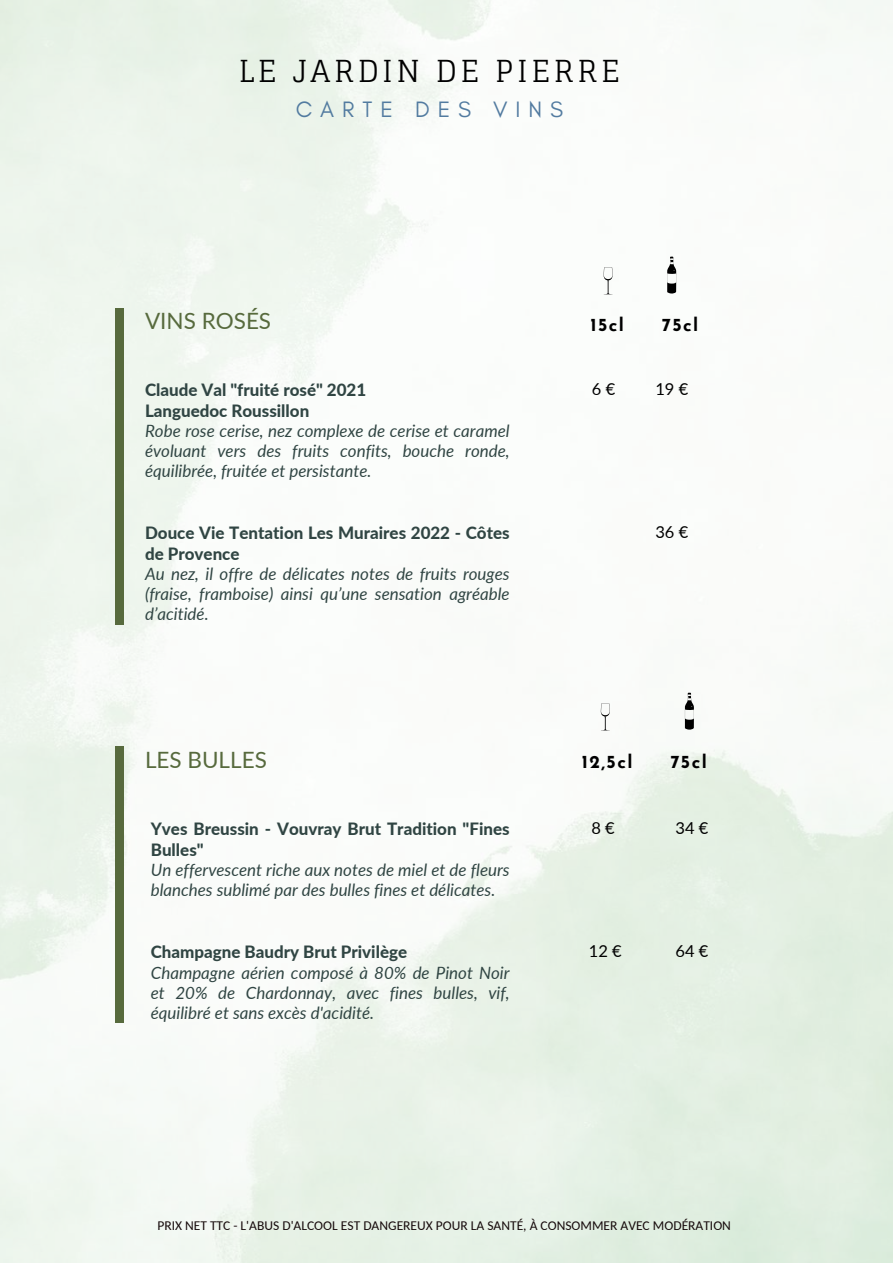
<style>
.page{position:relative;width:893px;height:1264px;background:#fff}
.page>*{position:absolute;margin:0;border:0;box-sizing:border-box;transform-origin:0 0}
.t1{font:30.3px "Glegoo";letter-spacing:.12em;color:#000}
.t2{font:22.65px "Glacial Indifference";letter-spacing:.35em;color:#527ba0}
.t3{font:22.5px "Lato";color:#576a3d}
.t4{font:700 18px "Josefin Sans";letter-spacing:.08em;color:#000}
.t5{font:italic 16.95px/20.2px "Lato";color:#304543;text-align:justify}
.t6{font:800 16.95px/20.2px "Lato";color:#304543}
.t7{font:16.5px "Lato";color:#000}
.t8{font:13.5px "Carlito";color:#160a0b}
</style>
<div class="page">
<img style="left:0;top:0;width:892px;height:1262px">
<svg style="left:603px;top:267px;width:9px;height:27px"></svg>
<svg style="left:667px;top:256px;width:9px;height:38px"></svg>
<svg style="left:600px;top:703px;width:9px;height:27px"></svg>
<svg style="left:684px;top:692px;width:9px;height:37px"></svg>
<div style="left:116px;top:307px;width:7px;height:317px;background:#576a3d"></div>
<div style="left:116px;top:746px;width:7px;height:277px;background:#576a3d"></div>
<h1 class="t1" style="left:239px;top:54px;width:382px">LE JARDIN DE PIERRE</h1>
<h2 class="t2" style="left:296px;top:96px;width:269px">CARTE DES VINS</h2>
<h3 class="t3" style="left:145px;top:307px;width:128px">VINS ROSÉS</h3>
<p class="t4" style="left:590px;top:318px;width:35px">15cl</p>
<p class="t4" style="left:661px;top:318px;width:38px">75cl</p>
<p class="t6" style="left:145px;top:379px;width:223px">Claude Val "fruité rosé" 2021<br>Languedoc Roussillon</p>
<p class="t5" style="left:145px;top:420px;width:366px">Robe rose cerise, nez complexe de cerise et caramel évoluant vers des fruits confits, bouche ronde, équilibrée, fruitée et persistante.</p>
<p class="t6" style="left:145px;top:523px;width:366px">Douce Vie Tentation Les Muraires 2022 - Côtes de Provence</p>
<p class="t5" style="left:145px;top:563px;width:366px">Au nez, il offre de délicates notes de fruits rouges (fraise, framboise) ainsi qu’une sensation agréable d’acitidé.</p>
<p class="t7" style="left:592px;top:379px;width:25px">6 €</p>
<p class="t7" style="left:655px;top:379px;width:34px">19 €</p>
<p class="t7" style="left:655px;top:522px;width:34px">36 €</p>
<h3 class="t3" style="left:145px;top:745px;width:123px">LES BULLES</h3>
<p class="t4" style="left:582px;top:754px;width:52px">12,5cl</p>
<p class="t4" style="left:670px;top:754px;width:38px">75cl</p>
<p class="t6" style="left:151px;top:818px;width:360px">Yves Breussin - Vouvray Brut Tradition "Fines<br>Bulles"</p>
<p class="t5" style="left:151px;top:859px;width:360px">Un effervescent riche aux notes de miel et de fleurs blanches sublimé par des bulles fines et délicates.</p>
<p class="t6" style="left:151px;top:941px;width:258px">Champagne Baudry Brut Privilège</p>
<p class="t5" style="left:151px;top:961px;width:360px">Champagne aérien composé à 80% de Pinot Noir et 20% de Chardonnay, avec fines bulles, vif, équilibré et sans excès d'acidité.</p>
<p class="t7" style="left:591px;top:817px;width:25px">8 €</p>
<p class="t7" style="left:675px;top:817px;width:34px">34 €</p>
<p class="t7" style="left:589px;top:940px;width:34px">12 €</p>
<p class="t7" style="left:675px;top:940px;width:34px">64 €</p>
<p class="t8" style="left:157px;top:1219px;width:575px">PRIX NET TTC - L'ABUS D'ALCOOL EST DANGEREUX POUR LA SANTÉ, À CONSOMMER AVEC MODÉRATION</p>
</div>
